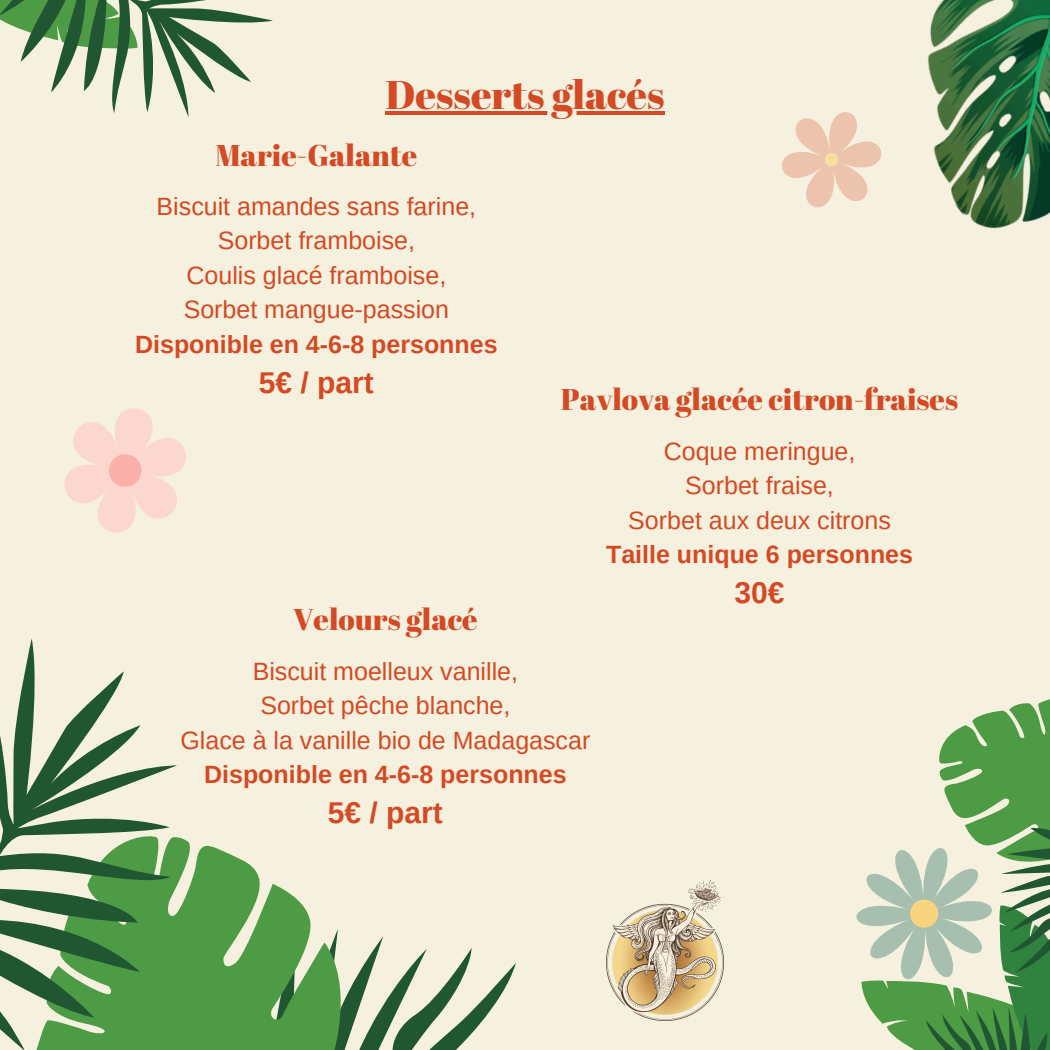
<style>
.page{position:relative;width:1050px;height:1050px;background:#f6f0de}
.page>*{position:absolute;margin:0;border:0;box-sizing:border-box;transform-origin:0 0}
.t1{font:40px "Abril Fatface";color:#d34a24}
.t2{font:30px "Abril Fatface";color:#d34a24}
.t3{font:700 30px "Arimo";color:#d34a24}
.t4{font:25px "Arimo";color:#d34a24}
.t5{font:700 25px "Arimo";color:#d34a24}
</style>
<div class="page">
<img style="left:607px;top:881px;width:116px;height:139px">
<svg style="left:354px;top:936px;width:162px;height:114px"></svg>
<svg style="left:177px;top:837px;width:177px;height:213px;fill:#4d9b44"></svg>
<svg style="left:0;top:639px;width:177px;height:411px"></svg>
<img style="left:927px;top:0;width:123px;height:229px">
<svg style="left:0;top:0;width:273px;height:117px"></svg>
<svg style="left:64px;top:408px;width:122px;height:125px"></svg>
<svg style="left:861px;top:699px;width:189px;height:351px"></svg>
<svg style="left:781px;top:112px;width:101px;height:95px"></svg>
<hr style="left:385px;top:111px;width:280px;height:4px;background:#d34a24">
<p class="t1" style="left:385px;top:66px;width:281px">Desserts glacés</p>
<p class="t2" style="left:215px;top:134px;width:203px">Marie-Galante</p>
<p class="t4" style="left:157px;top:192px;width:321px">Biscuit amandes sans farine,</p>
<h1 class="t4" style="left:218px;top:227px;width:199px">Sorbet framboise,</h1>
<p class="t4" style="left:187px;top:261px;width:261px">Coulis glacé framboise,</p>
<h2 class="t4" style="left:184px;top:296px;width:267px">Sorbet mangue-passion</h2>
<p class="t5" style="left:135px;top:330px;width:364px">Disponible en 4-6-8 personnes</p>
<p class="t3" style="left:259px;top:366px;width:117px">5€ / part</p>
<p class="t2" style="left:561px;top:378px;width:399px">Pavlova glacée citron-fraises</p>
<p class="t4" style="left:664px;top:437px;width:193px">Coque meringue,</p>
<p class="t4" style="left:685px;top:471px;width:150px">Sorbet fraise,</p>
<p class="t4" style="left:628px;top:506px;width:264px">Sorbet aux deux citrons</p>
<h2 class="t5" style="left:606px;top:540px;width:308px">Taille unique 6 personnes</h2>
<p class="t3" style="left:735px;top:576px;width:52px">30€</p>
<p class="t2" style="left:293px;top:599px;width:186px">Velours glacé</p>
<p class="t4" style="left:253px;top:657px;width:267px">Biscuit moelleux vanille,</p>
<p class="t4" style="left:260px;top:691px;width:252px">Sorbet pêche blanche,</p>
<p class="t4" style="left:180px;top:726px;width:411px">Glace à la vanille bio de Madagascar</p>
<h2 class="t5" style="left:204px;top:760px;width:364px">Disponible en 4-6-8 personnes</h2>
<p class="t3" style="left:328px;top:796px;width:117px">5€ / part</p>
</div>
